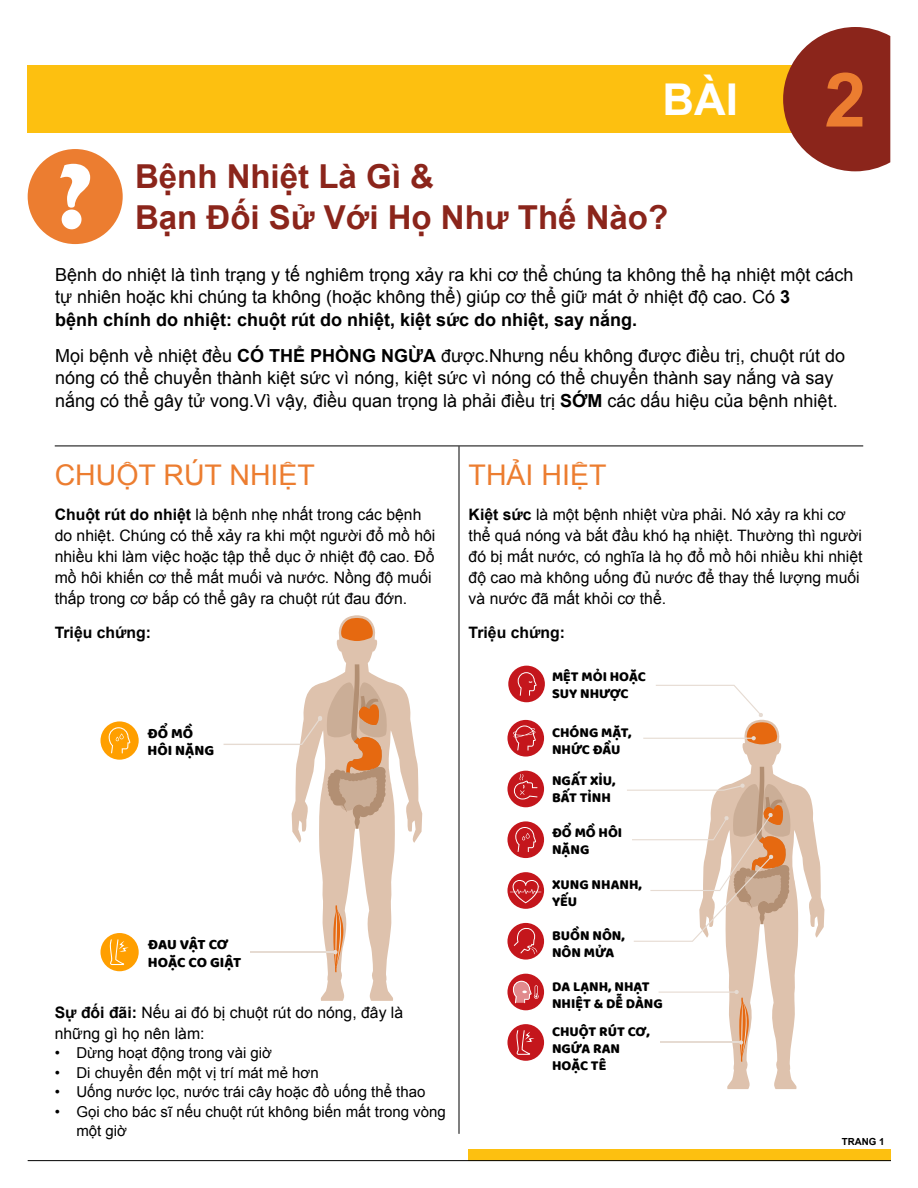
<style>
.page{position:relative;width:918px;height:1188px;background:#fff}
.page>*{position:absolute;margin:0;border:0;box-sizing:border-box;transform-origin:0 0}
.t1{font:700 75.15px "Arial";color:#ec7d30}
.Paragraph{font:700 43.8px "Arial";color:#fff}
.Paragraph-2{font:700 33px "Arial";color:#8b251b}
.Head_1{font:28.5px "Arial";color:#ec7d30}
.Paragraph_-_Space_Before{font:18px/22.5px "Arial";color:#000}
.t2{font:700 18px "Arial";color:#000}
.Paragraph_-_Space_Before-2{font:15.75px/21px "Arial";color:#000}
.Paragraph_-_Space_Before-3{font:700 15.75px "Arial";color:#000}
.Bullets{font:15px/19.5px "Arial";color:#000}
.t3{font:14.7px/17.7px "Baloo Bhaijaan";letter-spacing:-.005em;color:#000}
.t4{font:14.1px/17px "Baloo Bhaijaan";color:#000}
.t5{font:700 9.75px "Arial";color:#000}
.s1{font-weight:700}
</style>
<div class="page">
<div style="left:28px;top:65px;width:780px;height:68px;background:#fdc010"></div>
<svg style="left:783px;top:27px;width:107px;height:144px;background:#9d463b"></svg>
<div style="left:469px;top:1149px;width:422px;height:12px;background:#fdc010"></div>
<hr style="left:28px;top:1160px;width:863px;height:1px;background:#000">
<hr style="left:55px;top:446px;width:808px;height:1px;background:#000">
<hr style="left:459px;top:446px;width:1px;height:688px;background:#000">
<div style="left:28px;top:149px;width:95px;height:95px;background:#ec7d30;border-radius:50%"></div>
<svg style="left:60px;top:164px;width:30px;height:65px"></svg>
<div style="left:507px;top:720px;width:37px;height:37px;background:#c4161c;border-radius:50%"></div>
<svg style="left:513px;top:725px;width:23px;height:26px"></svg>
<div style="left:507px;top:771px;width:37px;height:36px;background:#c4161c;border-radius:50%"></div>
<div style="left:507px;top:821px;width:37px;height:37px;background:#c4161c;border-radius:50%"></div>
<svg style="left:515px;top:827px;width:21px;height:25px"></svg>
<svg style="left:507px;top:872px;width:37px;height:37px"></svg>
<svg style="left:510px;top:880px;width:31px;height:23px"></svg>
<div style="left:507px;top:923px;width:37px;height:37px;background:#c4161c;border-radius:50%"></div>
<svg style="left:514px;top:928px;width:23px;height:26px"></svg>
<div style="left:507px;top:974px;width:37px;height:36px;background:#c4161c;border-radius:50%"></div>
<svg style="left:513px;top:981px;width:26px;height:22px"></svg>
<div style="left:507px;top:1024px;width:37px;height:37px;background:#c4161c;border-radius:50%"></div>
<svg style="left:516px;top:1030px;width:18px;height:25px"></svg>
<svg style="left:725px;top:730px;width:99px;height:359px"></svg>
<svg style="left:514px;top:774px;width:24px;height:26px"></svg>
<div style="left:508px;top:666px;width:37px;height:36px;background:#c4161c;border-radius:50%"></div>
<svg style="left:518px;top:672px;width:19px;height:24px"></svg>
<svg style="left:627px;top:767px;width:164px;height:175px"></svg>
<svg style="left:643px;top:685px;width:135px;height:59px"></svg>
<svg style="left:659px;top:990px;width:90px;height:72px"></svg>
<div style="left:101px;top:721px;width:38px;height:39px;background:#ff9f00;border-radius:50%"></div>
<svg style="left:109px;top:727px;width:21px;height:26px"></svg>
<div style="left:101px;top:933px;width:38px;height:38px;background:#ff9f00;border-radius:50%"></div>
<svg style="left:110px;top:939px;width:19px;height:26px"></svg>
<svg style="left:292px;top:615px;width:130px;height:386px"></svg>
<svg style="left:340px;top:617px;width:34px;height:24px"></svg>
<svg style="left:224px;top:664px;width:163px;height:165px"></svg>
<hr style="left:250px;top:952px;width:85px;height:1px;background:#e6dbd2">
<svg style="left:333px;top:905px;width:10px;height:67px"></svg>
<p class="Paragraph" style="left:663px;top:71px;width:77px">BÀI</p>
<p class="t1" style="left:824px;top:51px;width:43px">2</p>
<p class="Paragraph-2" style="left:135px;top:155px;width:300px">Bệnh Nhiệt Là Gì &amp;</p>
<p class="Paragraph-2" style="left:135px;top:195px;width:535px">Bạn Đối Sử Với Họ Như Thế Nào?</p>
<p class="Paragraph_-_Space_Before" style="left:55px;top:263px;width:800px">Bệnh do nhiệt là tình trạng y tế nghiêm trọng xảy ra khi cơ thể chúng ta không thể hạ nhiệt một cách tự nhiên hoặc khi chúng ta không (hoặc không thể) giúp cơ thể giữ mát ở nhiệt độ cao. Có <span class="s1">3</span></p>
<p class="t2" style="left:55px;top:307px;width:584px">bệnh chính do nhiệt: chuột rút do nhiệt, kiệt sức do nhiệt, say nắng.</p>
<p class="Paragraph_-_Space_Before" style="left:55px;top:344px;width:792px">Mọi bệnh về nhiệt đều <span class="s1">CÓ THỂ PHÒNG NGỪA</span> được.Nhưng nếu không được điều trị, chuột rút do nóng có thể chuyển thành kiệt sức vì nóng, kiệt sức vì nóng có thể chuyển thành say nắng và say nắng có thể gây tử vong.Vì vậy, điều quan trọng là phải điều trị <span class="s1">SỚM</span> các dấu hiệu của bệnh nhiệt.</p>
<h1 class="Head_1" style="left:55px;top:456px;width:262px">CHUỘT RÚT NHIỆT</h1>
<p class="Paragraph_-_Space_Before-2" style="left:55px;top:504px;width:382px"><span class="s1">Chuột rút do nhiệt</span> là bệnh nhẹ nhất trong các bệnh do nhiệt. Chúng có thể xảy ra khi một người đổ mồ hôi nhiều khi làm việc hoặc tập thể dục ở nhiệt độ cao. Đổ mồ hôi khiến cơ thể mất muối và nước. Nồng độ muối thấp trong cơ bắp có thể gây ra chuột rút đau đớn.</p>
<p class="Paragraph_-_Space_Before-3" style="left:55px;top:622px;width:98px">Triệu chứng:</p>
<p class="t3" style="left:147px;top:725px;width:68px">ĐỔ MỒ<br>HÔI NẶNG</p>
<p class="t3" style="left:148px;top:936px;width:95px">ĐAU VẬT CƠ<br>HOẶC CO GIẬT</p>
<p class="Paragraph_-_Space_Before-2" style="left:55px;top:1002px;width:350px"><span class="s1">Sự đối đãi:</span> Nếu ai đó bị chuột rút do nóng, đây là những gì họ nên làm:</p>
<p class="Bullets" style="left:55px;top:1043px;width:219px">• Dừng hoạt động trong vài giờ</p>
<p class="Bullets" style="left:55px;top:1063px;width:266px">• Di chuyển đến một vị trí mát mẻ hơn</p>
<p class="Bullets" style="left:55px;top:1082px;width:372px">• Uống nước lọc, nước trái cây hoặc đồ uống thể thao</p>
<p class="Bullets" style="left:76px;top:1102px;width:371px;text-indent:-22px">• Gọi cho bác sĩ nếu chuột rút không biến mất trong vòng một giờ</p>
<h1 class="Head_1" style="left:469px;top:456px;width:139px">THẢI HIỆT</h1>
<p class="Paragraph_-_Space_Before-2" style="left:469px;top:504px;width:395px"><span class="s1">Kiệt sức</span> là một bệnh nhiệt vừa phải. Nó xảy ra khi cơ thể quá nóng và bắt đầu khó hạ nhiệt. Thường thì người đó bị mất nước, có nghĩa là họ đổ mồ hôi nhiều khi nhiệt độ cao mà không uống đủ nước để thay thế lượng muối và nước đã mất khỏi cơ thể.</p>
<p class="Paragraph_-_Space_Before-3" style="left:469px;top:622px;width:98px">Triệu chứng:</p>
<p class="t4" style="left:552px;top:669px;width:95px">MỆT MỎI HOẶC<br>SUY NHƯỢC</p>
<p class="t4" style="left:552px;top:724px;width:81px">CHÓNG MẶT,<br>NHỨC ĐẦU</p>
<p class="t4" style="left:552px;top:773px;width:65px">NGẤT XỈU,<br>BẤT TỈNH</p>
<p class="t4" style="left:552px;top:824px;width:72px">ĐỔ MỒ HÔI<br>NẶNG</p>
<p class="t4" style="left:552px;top:876px;width:91px">XUNG NHANH,<br>YẾU</p>
<p class="t4" style="left:552px;top:928px;width:74px">BUỒN NÔN,<br>NÔN MỬA</p>
<p class="t4" style="left:552px;top:978px;width:112px">DA LẠNH, NHẠT<br>NHIỆT &amp; DỄ DÀNG</p>
<p class="t4" style="left:552px;top:1023px;width:99px">CHUỘT RÚT CƠ,<br>NGỨA RAN<br>HOẶC TÊ</p>
<p class="t5" style="left:842px;top:1135px;width:44px">TRANG 1</p>
</div>
